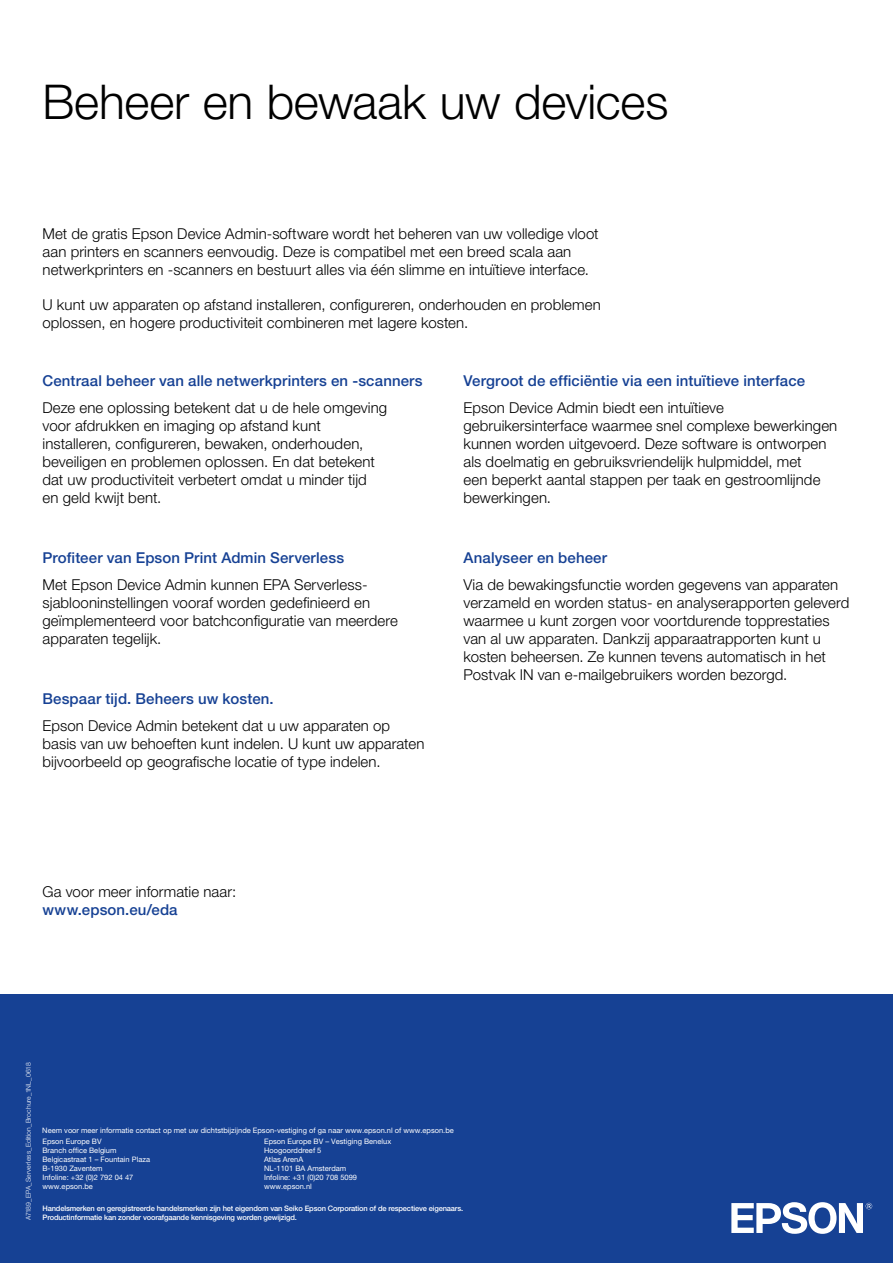
<style>
.page{position:relative;width:893px;height:1263px;background:#fff}
.page>*{position:absolute;margin:0;border:0;box-sizing:border-box;transform-origin:0 0}
.t1{font:300 48px "Helvetica Neue LT Pro";letter-spacing:-.005em;color:#000}
.t2{font:300 15px/18px "Helvetica Neue LT Pro";letter-spacing:.005em;color:#000}
.t3{font:500 15px "Helvetica Neue LT Pro";letter-spacing:.01em;color:#164194}
.t4{font:7.5px/9px "Helvetica Neue LT Pro";color:#fff}
.t5{font:500 7.5px/9px "Helvetica Neue LT Pro";letter-spacing:-.02em;color:#fff}
.t6{font:300 6.75px "Helvetica Neue LT Pro";letter-spacing:.015em;color:#fff}
</style>
<div class="page">
<div style="left:0;top:994px;width:893px;height:269px;background:#164194"></div>
<svg style="left:731px;top:1202px;width:141px;height:32px"></svg>
<h1 class="t1" style="left:43px;top:73px;width:628px">Beheer en bewaak uw devices</h1>
<p class="t2" style="left:43px;top:224px;width:558px">Met de gratis Epson Device Admin-software wordt het beheren van uw volledige vloot aan printers en scanners eenvoudig. Deze is compatibel met een breed scala aan netwerkprinters en -scanners en bestuurt alles via één slimme en intuïtieve interface.</p>
<p class="t2" style="left:43px;top:295px;width:560px">U kunt uw apparaten op afstand installeren, configureren, onderhouden en problemen oplossen, en hogere productiviteit combineren met lagere kosten.</p>
<p class="t3" style="left:43px;top:372px;width:382px">Centraal beheer van alle netwerkprinters en -scanners</p>
<p class="t2" style="left:43px;top:398px;width:346px">Deze ene oplossing betekent dat u de hele omgeving voor afdrukken en imaging op afstand kunt installeren, configureren, bewaken, onderhouden, beveiligen en problemen oplossen. En dat betekent dat uw productiviteit verbetert omdat u minder tijd<br>en geld kwijt bent.</p>
<p class="t3" style="left:43px;top:549px;width:303px">Profiteer van Epson Print Admin Serverless</p>
<p class="t2" style="left:43px;top:575px;width:357px">Met Epson Device Admin kunnen EPA Serverless&shy;sjablooninstellingen vooraf worden gedefinieerd en geïmplementeerd voor batchconfiguratie van meerdere apparaten tegelijk.</p>
<p class="t3" style="left:43px;top:690px;width:233px">Bespaar tijd. Beheers uw kosten.</p>
<p class="t2" style="left:43px;top:716px;width:383px">Epson Device Admin betekent dat u uw apparaten op basis van uw behoeften kunt indelen. U kunt uw apparaten bijvoorbeeld op geografische locatie of type indelen.</p>
<p class="t3" style="left:463px;top:372px;width:343px">Vergroot de efficiëntie via een intuïtieve interface</p>
<p class="t2" style="left:463px;top:398px;width:375px">Epson Device Admin biedt een intuïtieve gebruikersinterface waarmee snel complexe bewerkingen kunnen worden uitgevoerd. Deze software is ontworpen als doelmatig en gebruiksvriendelijk hulpmiddel, met<br>een beperkt aantal stappen per taak en gestroomlijnde bewerkingen.</p>
<p class="t3" style="left:463px;top:549px;width:145px">Analyseer en beheer</p>
<p class="t2" style="left:463px;top:575px;width:387px">Via de bewakingsfunctie worden gegevens van apparaten verzameld en worden status- en analyserapporten geleverd waarmee u kunt zorgen voor voortdurende topprestaties van al uw apparaten. Dankzij apparaatrapporten kunt u kosten beheersen. Ze kunnen tevens automatisch in het Postvak IN van e-mailgebruikers worden bezorgd.</p>
<p class="t2" style="left:43px;top:883px;width:195px">Ga voor meer informatie naar:</p>
<p class="t3" style="left:43px;top:901px;width:137px">www.epson.eu/eda</p>
<p class="t6" style="left:24px;top:1220px;width:159px;rotate:-90deg">A7189_EPA_Serverless_Edition_Brochure_1NL_0618</p>
<p class="t4" style="left:42px;top:1125px;width:413px;line-height:10.4px">Neem voor meer informatie contact op met uw dichtstbijzijnde Epson-vestiging of ga naar www.epson.nl of www.epson.be<br>Epson Europe BV</p>
<p class="t4" style="left:43px;top:1145px;width:109px">Branch office Belgium<br>Belgicastraat 1 – Fountain Plaza<br>B-1930 Zaventem<br>Infoline: +32 (0)2 792 04 47 www.epson.be</p>
<p class="t4" style="left:264px;top:1136px;width:129px">Epson Europe BV – Vestiging Benelux<br>Hoogoorddreef 5<br>Atlas ArenA<br>NL-1101 BA Amsterdam<br>Infoline: +31 (0)20 708 5099 www.epson.nl</p>
<p class="t5" style="left:43px;top:1204px;width:422px">Handelsmerken en geregistreerde handelsmerken zijn het eigendom van Seiko Epson Corporation of de respectieve eigenaars.<br>Productinformatie kan zonder voorafgaande kennisgeving worden gewijzigd.</p>
</div>
